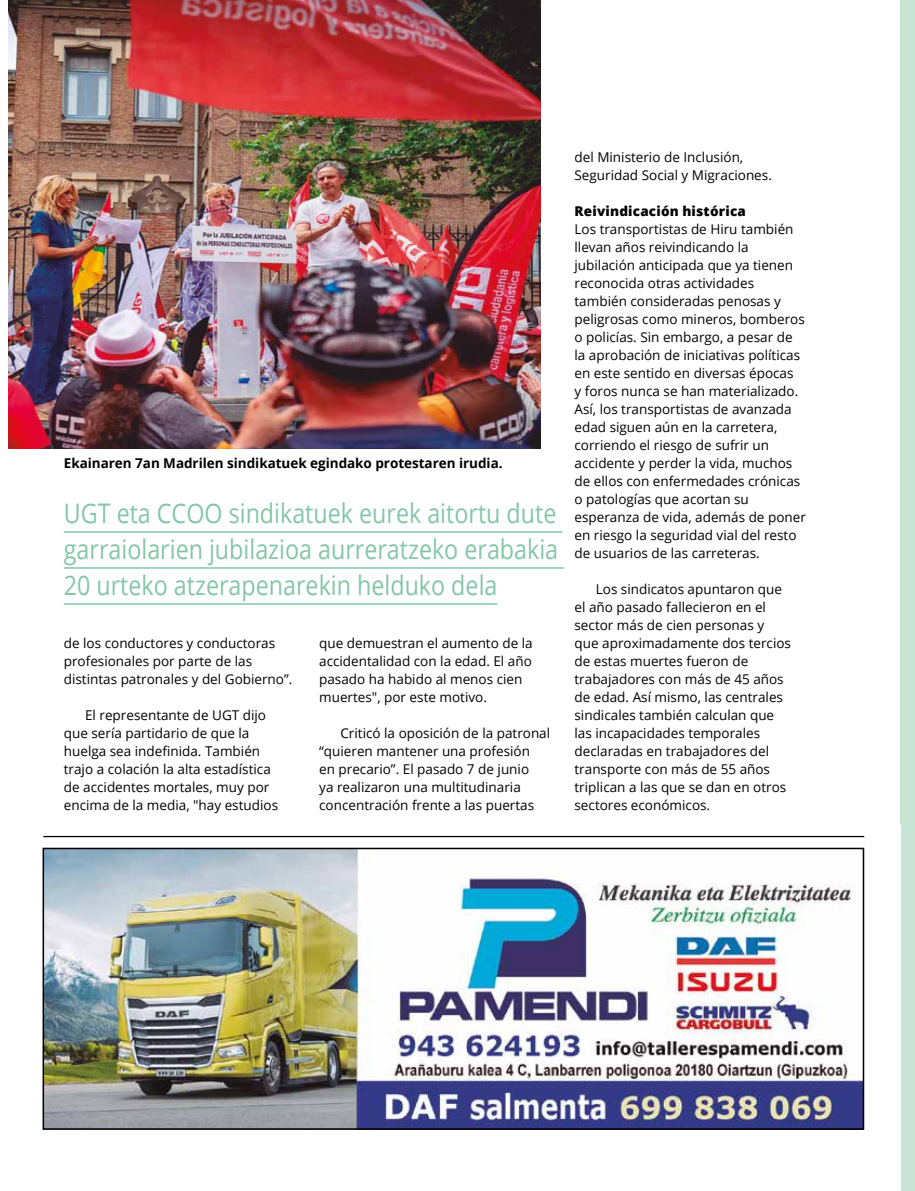
<style>
.page{position:relative;width:915px;height:1191px;background:#fff}
.page>*{position:absolute;margin:0;border:0;box-sizing:border-box;transform-origin:0 0}
.t1{font:27px/36px "Open Sans";color:#83c6a8;text-align:justify;scale:.86 1}
.t2{font:13.5px/18px "Open Sans";color:#000}
.t3{font:700 13.5px "Open Sans";letter-spacing:-.005em;color:#000}
.t4{font:800 13.5px "Open Sans";letter-spacing:.015em;color:#000}
</style>
<div class="page">
<div style="left:900px;top:0;width:14px;height:1191px;background:#c8e4d5"></div>
<hr style="left:64px;top:531px;width:498px;height:2px;background:#83c6a8">
<hr style="left:64px;top:567px;width:500px;height:2px;background:#83c6a8">
<hr style="left:64px;top:603px;width:433px;height:2px;background:#83c6a8">
<img style="left:46px;top:850px;width:814px;height:276px">
<div style="left:43px;top:847px;width:820px;height:282px;border:2px solid #000"></div>
<hr style="left:43px;top:836px;width:820px;height:1px;background:#000">
<img style="left:9px;top:0;width:531px;height:449px">
<p class="t3" style="left:64px;top:454px;width:440px">Ekainaren 7an Madrilen sindikatuek egindako protestaren irudia.</p>
<h1 class="t1" style="left:64px;top:495px;width:576px">UGT eta CCOO sindikatuek eurek aitortu dute garraiolarien jubilazioa aurreratzeko erabakia 20 urteko atzerapenarekin helduko dela</h1>
<p class="t2" style="left:64px;top:634px;width:230px">de los conductores y conductoras profesionales por parte de las distintas patronales y del Gobierno”.</p>
<p class="t2" style="left:64px;top:706px;width:216px;text-indent:21px">El representante de UGT dijo que sería partidario de que la huelga sea indefinida. También trajo a colación la alta estadística de accidentes mortales, muy por encima de la media, "hay estudios</p>
<p class="t2" style="left:319px;top:634px;width:215px">que demuestran el aumento de la accidentalidad con la edad. El año pasado ha habido al menos cien muertes", por este motivo.</p>
<p class="t2" style="left:319px;top:724px;width:232px;text-indent:21px">Criticó la oposición de la patronal “quieren mantener una profesión<br>en precario”. El pasado 7 de junio<br>ya realizaron una multitudinaria concentración frente a las puertas</p>
<p class="t2" style="left:574px;top:148px;width:199px">del Ministerio de Inclusión,<br>Seguridad Social y Migraciones.</p>
<p class="t4" style="left:574px;top:201px;width:173px">Reivindicación histórica</p>
<p class="t2" style="left:574px;top:220px;width:233px">Los transportistas de Hiru también llevan años reivindicando la jubilación anticipada que ya tienen reconocida otras actividades también consideradas penosas y peligrosas como mineros, bomberos o policías. Sin embargo, a pesar de la aprobación de iniciativas políticas en este sentido en diversas épocas<br>y foros nunca se han materializado.<br>Así, los transportistas de avanzada edad siguen aún en la carretera, corriendo el riesgo de sufrir un accidente y perder la vida, muchos de ellos con enfermedades crónicas o patologías que acortan su esperanza de vida, además de poner en riesgo la seguridad vial del resto de usuarios de las carreteras.</p>
<p class="t2" style="left:574px;top:580px;width:218px;text-indent:21px">Los sindicatos apuntaron que el año pasado fallecieron en el sector más de cien personas y que aproximadamente dos tercios de estas muertes fueron de trabajadores con más de 45 años de edad. Así mismo, las centrales sindicales también calculan que las incapacidades temporales declaradas en trabajadores del transporte con más de 55 años triplican a las que se dan en otros sectores económicos.</p>
</div>
